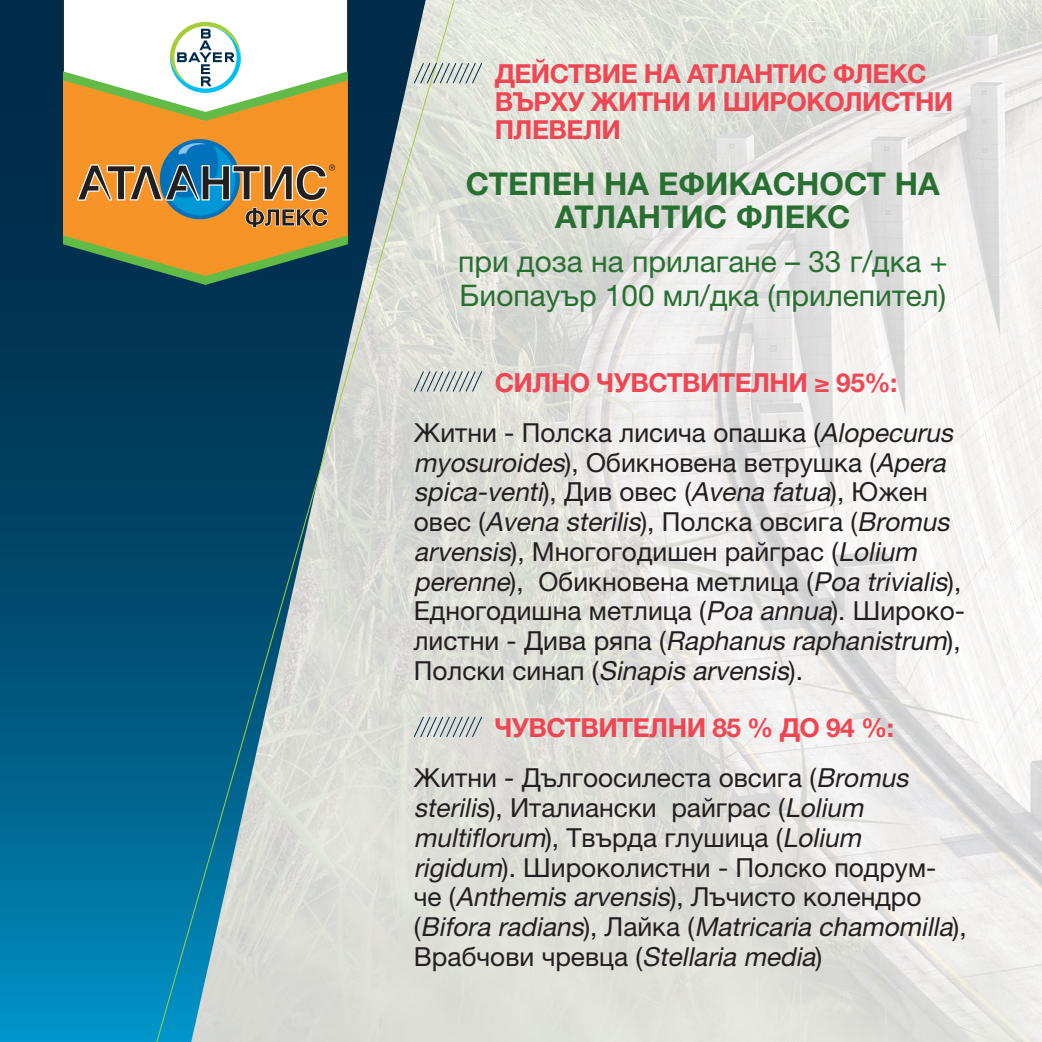
<style>
.page{position:relative;width:1042px;height:1042px;background:#fff}
.page>*{position:absolute;margin:0;border:0;box-sizing:border-box;transform-origin:0 0}
.t1{font:700 31.5px/33.2px "Helvetica Neue LTW1 G";color:#287032;text-align:center}
.t2{font:29.75px/33.2px "Helvetica Neue OT";color:#287032}
.t3{font:26.25px/29.8px "Helvetica Neue OT";color:#231f20}
.t4{font:700 26.25px/28px "Helvetica Neue LTW1 G";letter-spacing:-.02em;color:#ef4654}
.s1{font-style:italic}
</style>
<div class="page">
<img style="left:487px;top:0;width:555px;height:1042px">
<svg style="left:0;top:0;width:140px;height:1042px;background:#005278"></svg>
<svg style="left:140px;top:0;width:347px;height:1042px;background:#86a4ad"></svg>
<svg style="left:413px;top:62px;width:70px;height:22px;background:#c0cac4"></svg>
<svg style="left:413px;top:370px;width:70px;height:23px;background:#c1c8c5"></svg>
<svg style="left:413px;top:716px;width:70px;height:22px;background:#bdc4c3"></svg>
<div style="left:63px;top:124px;width:285px;height:111px;background:#f79428"></div>
<svg style="left:63px;top:235px;width:285px;height:50px;background:#77723d"></svg>
<svg style="left:77px;top:143px;width:258px;height:86px;background:#ac8652"></svg>
<svg style="left:63px;top:0;width:285px;height:124px"></svg>
<p class="t4" style="left:495px;top:60px;width:460px">ДЕЙСТВИЕ НА АТЛАНТИС ФЛЕКС<br>ВЪРХУ ЖИТНИ И ШИРОКОЛИСТНИ<br>ПЛЕВЕЛИ</p>
<p class="t1" style="left:466px;top:167px;width:475px">СТЕПЕН НА ЕФИКАСНОСТ НА<br>АТЛАНТИС ФЛЕКС</p>
<p class="t2" style="left:458px;top:245px;width:491px">при доза на прилагане – 33 г/дка +<br>Биопауър 100 мл/дка (прилепител)</p>
<p class="t4" style="left:495px;top:368px;width:404px">СИЛНО ЧУВСТВИТЕЛНИ ≥ 95%:</p>
<p class="t3" style="left:414px;top:417px;width:553px">Житни - Полска лисича опашка (<span class="s1">Alopecurus myosuroides</span>), Обикновена ветрушка (<span class="s1">Apera spica-venti</span>) , Д и в о в е с (<span class="s1">Avena fatua</span>) , Ю ж е н<br>о в е с (<span class="s1">Avena sterilis</span>) , П о л с к а о в с и г а ( <span class="s1">Bromus arvensis</span>), Многогодишен райграс (<span class="s1">Lolium perenne</span>), Обикновена метлица (<span class="s1">Poa trivialis</span>), Едногодишна метлица (<span class="s1">Poa annua</span>). Широко&shy;л и ст н и - Д и в а ря п а ( <span class="s1">Raphanus raphanistrum</span>) , П о л с к и с и н а п (<span class="s1">Sinapis arvensis</span>) .</p>
<p class="t4" style="left:495px;top:713px;width:401px">ЧУВСТВИТЕЛНИ 85 % ДО 94 %:</p>
<p class="t3" style="left:414px;top:762px;width:554px">Житни - Дългоосилеста овсига (<span class="s1">Bromus sterilis</span>), Италиански райграс (<span class="s1">Lolium multiflorum</span>) , Т въ рда гл у ш и ца ( <span class="s1">Lolium rigidum</span>). Широколистни - Полско подрум&shy;че (<span class="s1">Anthemis arvensis</span>), Лъчисто колендро<br>( <span class="s1">Bifora radians</span>) , Л а й к а ( <span class="s1">Matricaria chamomilla</span>) , Врабчови чревца (<span class="s1">Stellaria media</span>)</p>
</div>
